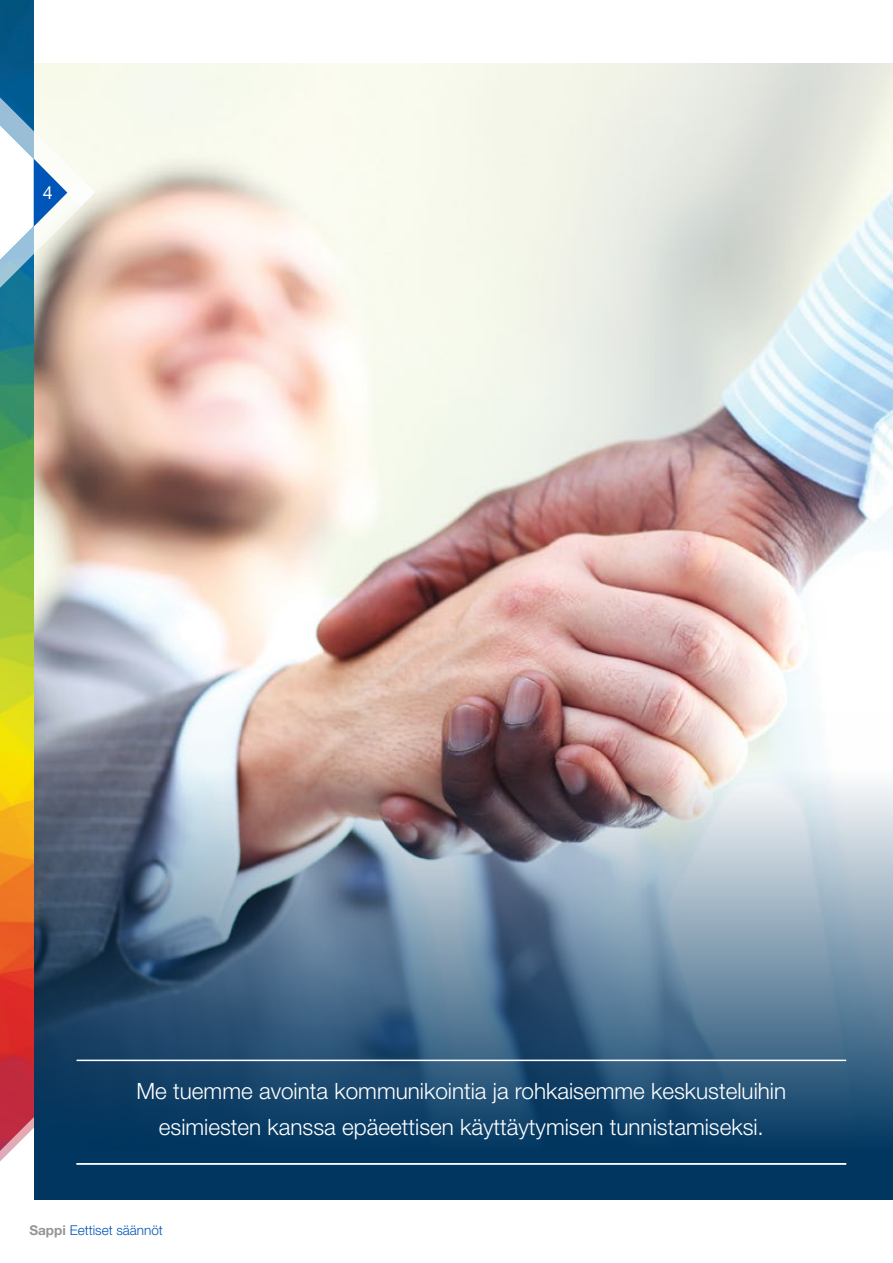
<style>
.page{position:relative;width:893px;height:1263px;background:#fff}
.page>*{position:absolute;margin:0;border:0;box-sizing:border-box;transform-origin:0 0}
.t1{font:300 22.5px/36px "Helvetica Neue LT Std";color:#fff;text-align:center}
.t2{font:18px "Helvetica Neue LT Std";color:#fff}
.t3{font:300 13.5px "Helvetica Neue LT Std";color:#0055b8}
.s1{font-weight:700;color:#939598}
</style>
<div class="page">
<img style="left:34px;top:64px;width:859px;height:646px">
<img style="left:34px;top:710px;width:859px;height:489px">
<hr style="left:77px;top:1059px;width:769px;height:2px;background:#fff">
<img style="left:0;top:0;width:34px;height:1086px">
<svg style="left:0;top:1086px;width:34px;height:76px"></svg>
<svg style="left:0;top:24px;width:95px;height:355px"></svg>
<hr style="left:77px;top:1163px;width:769px;height:1px;background:#fff">
<p class="t2" style="left:43px;top:182px;width:12px">4</p>
<p class="t1" style="left:137px;top:1073px;width:651px">Me tuemme avointa kommunikointia ja rohkaisemme keskusteluihin esimiesten kanssa epäeettisen käyttäytymisen tunnistamiseksi.</p>
<p class="t3" style="left:29px;top:1222px;width:135px"><span class="s1">Sappi</span> Eettiset säännöt</p>
</div>
